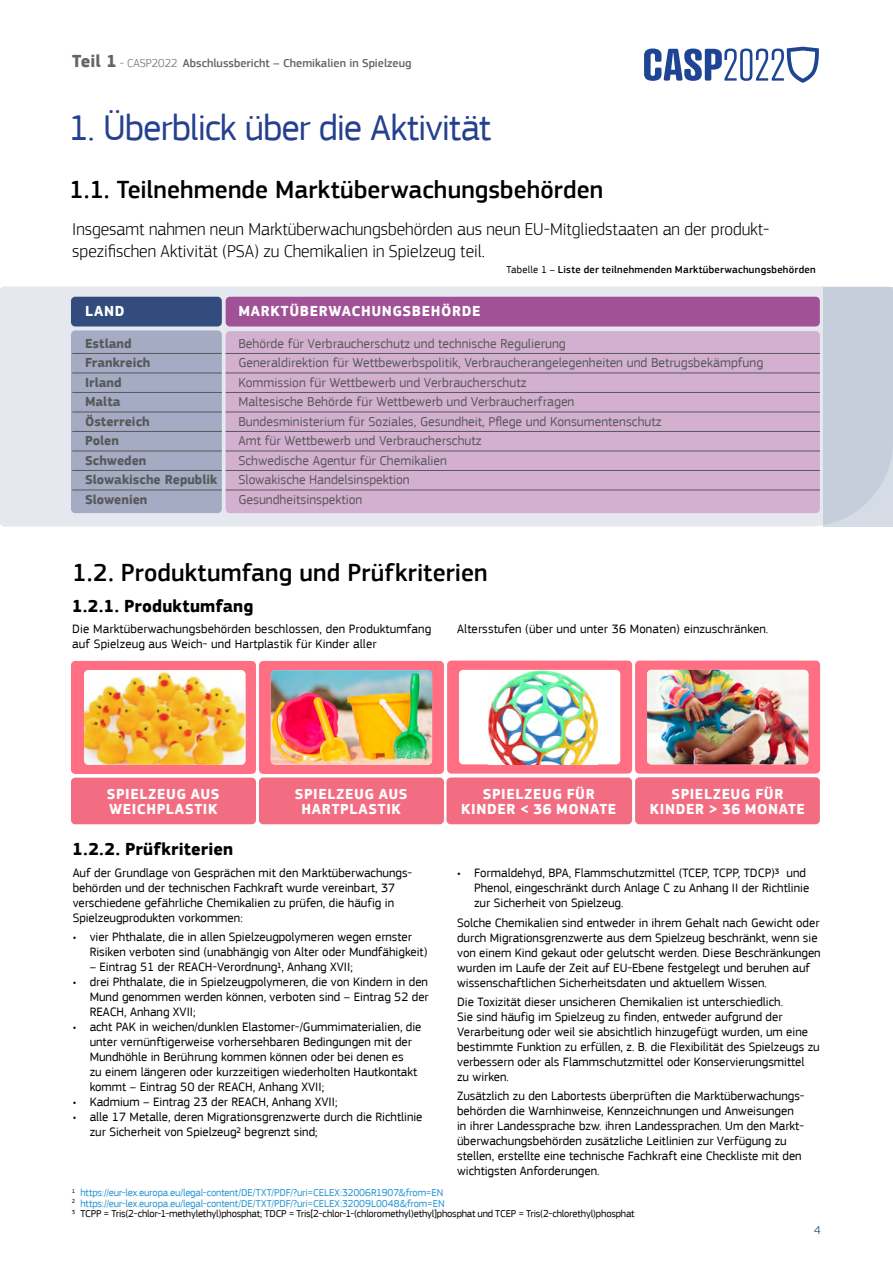
<style>
.page{position:relative;width:893px;height:1263px;background:#fff}
.page>*{position:absolute;margin:0;border:0;box-sizing:border-box;transform-origin:0 0}
.t1{font:37.5px "EC Square Sans Pro";letter-spacing:-.03em;color:#25408f}
.t2{font:500 25.5px "EC Square Sans Pro";letter-spacing:.005em;color:#000}
.t3{font:300 18px/22.5px "EC Square Sans Pro";color:#000}
.t4{font:700 18px "EC Square Sans Pro";letter-spacing:.01em;color:#000}
.t5{font:700 15px/15px "EC Square Sans Pro";letter-spacing:.045em;color:#fff;text-align:center}
.t6{font:13.5px/19.5px "EC Square Sans Pro";color:#58595b}
.t7{font:700 13.5px/19.5px "EC Square Sans Pro";color:#58595b}
.t8{font:12.75px/15px "EC Square Sans Pro";color:#000}
.t9{font:500 12px "EC Square Sans Pro";color:#636466}
.t10{font:300 12px "EC Square Sans Pro";color:#02405d}
.t11{font:10.5px/10.5px "EC Square Sans Pro";letter-spacing:-.015em;color:#2194d2}
.t12{font:500 10.5px "EC Square Sans Pro";letter-spacing:.025em;color:#000}
.s1{font-weight:700;font-size:18px}
.s2{font-weight:300}
.s3{font-weight:400}
.s4{color:#000}
</style>
<div class="page">
<svg style="left:0;top:286px;width:890px;height:240px;background:#e4e5ed"></svg>
<div style="left:71px;top:330px;width:151px;height:183px;background:#a4abc2;border-radius:4px"></div>
<div style="left:71px;top:297px;width:151px;height:29px;background:#314c7d;border-radius:4px"></div>
<div style="left:226px;top:297px;width:594px;height:29px;background:#a15297;border-radius:4px"></div>
<div style="left:226px;top:331px;width:594px;height:182px;background:#d4b0d0;border-radius:4px"></div>
<hr style="left:72px;top:353px;width:150px;height:1px;background:#58595b">
<hr style="left:72px;top:373px;width:150px;height:1px;background:#58595b">
<hr style="left:72px;top:392px;width:150px;height:1px;background:#58595b">
<hr style="left:72px;top:412px;width:150px;height:1px;background:#58595b">
<hr style="left:72px;top:431px;width:150px;height:1px;background:#58595b">
<hr style="left:72px;top:451px;width:150px;height:1px;background:#58595b">
<hr style="left:72px;top:470px;width:150px;height:1px;background:#58595b">
<hr style="left:72px;top:490px;width:150px;height:1px;background:#58595b">
<hr style="left:226px;top:353px;width:594px;height:1px;background:#58595b">
<hr style="left:226px;top:373px;width:594px;height:1px;background:#58595b">
<hr style="left:226px;top:392px;width:594px;height:1px;background:#58595b">
<hr style="left:226px;top:412px;width:594px;height:1px;background:#58595b">
<hr style="left:226px;top:431px;width:594px;height:1px;background:#58595b">
<hr style="left:226px;top:451px;width:594px;height:1px;background:#58595b">
<hr style="left:226px;top:470px;width:594px;height:1px;background:#58595b">
<hr style="left:226px;top:490px;width:594px;height:1px;background:#58595b">
<div style="left:71px;top:778px;width:185px;height:46px;background:#f26d82;border-radius:4px"></div>
<div style="left:259px;top:777px;width:185px;height:47px;background:#f26d82;border-radius:4px"></div>
<div style="left:446px;top:777px;width:186px;height:47px;background:#f26d82;border-radius:4px"></div>
<div style="left:635px;top:777px;width:185px;height:47px;background:#f26d82;border-radius:4px"></div>
<div style="left:635px;top:661px;width:185px;height:113px;background:#ff6e82;border-radius:4px"></div>
<img style="left:647px;top:670px;width:161px;height:94px">
<div style="left:71px;top:661px;width:185px;height:113px;background:#ff6e82;border-radius:4px"></div>
<div style="left:259px;top:661px;width:185px;height:113px;background:#ff6e82;border-radius:4px"></div>
<img style="left:271px;top:670px;width:161px;height:95px">
<img style="left:84px;top:670px;width:161px;height:95px">
<div style="left:447px;top:661px;width:185px;height:113px;background:#ff6e82;border-radius:4px"></div>
<div style="left:459px;top:670px;width:161px;height:94px;background:#fff;border-radius:4px"></div>
<img style="left:488px;top:670px;width:109px;height:94px">
<div style="left:823px;top:287px;width:70px;height:239px;background:linear-gradient(to right,#c5cddc,#c9d1de)"></div>
<svg style="left:644px;top:47px;width:175px;height:36px"></svg>
<p class="t9" style="left:72px;top:56px;width:341px"><span class="s1">Teil 1</span> <span class="s2">- CASP2022</span> Abschlussbericht – Chemikalien in Spielzeug</p>
<h1 class="t1" style="left:68px;top:105px;width:424px">1. Überblick über die Aktivität</h1>
<h2 class="t2" style="left:69px;top:175px;width:535px">1.1. Teilnehmende Marktüberwachungsbehörden</h2>
<h3 class="t3" style="left:72px;top:217px;width:699px">Insgesamt nahmen neun Marktüberwachungsbehörden aus neun EU-Mitgliedstaaten an der produkt&shy;spezifischen Aktivität (PSA) zu Chemikalien in Spielzeug teil.</h3>
<p class="t12" style="left:506px;top:264px;width:311px"><span class="s3">Tabelle 1 –</span> Liste der teilnehmenden Marktüberwachungsbehörden</p>
<p class="t5" style="left:85px;top:304px;width:41px">LAND</p>
<p class="t5" style="left:239px;top:304px;width:244px">MARKTÜBERWACHUNGSBEHÖRDE</p>
<p class="t7" style="left:85px;top:334px;width:134px">Estland<br>Frankreich<br>Irland<br>Malta<br>Österreich<br>Polen<br>Schweden<br>Slowakische Republik<br>Slowenien</p>
<p class="t6" style="left:238px;top:334px;width:526px">Behörde für Verbraucherschutz und technische Regulierung<br>Generaldirektion für Wettbewerbspolitik, Verbraucherangelegenheiten und Betrugsbekämpfung Kommission für Wettbewerb und Verbraucherschutz<br>Maltesische Behörde für Wettbewerb und Verbraucherfragen<br>Bundesministerium für Soziales, Gesundheit, Pflege und Konsumentenschutz<br>Amt für Wettbewerb und Verbraucherschutz<br>Schwedische Agentur für Chemikalien<br>Slowakische Handelsinspektion<br>Gesundheitsinspektion</p>
<h2 class="t2" style="left:72px;top:557px;width:417px">1.2. Produktumfang und Prüfkriterien</h2>
<h3 class="t4" style="left:72px;top:595px;width:183px">1.2.1. Produktumfang</h3>
<p class="t8" style="left:72px;top:622px;width:361px">Die Marktüberwachungsbehörden beschlossen, den Produktumfang auf Spielzeug aus Weich- und Hartplastik für Kinder aller</p>
<p class="t8" style="left:457px;top:622px;width:313px">Altersstufen (über und unter 36 Monaten) einzuschränken.</p>
<p class="t5" style="left:107px;top:787px;width:114px;text-align:left">SPIELZEUG AUS<br>WEICHPLASTIK</p>
<p class="t5" style="left:295px;top:787px;width:114px">SPIELZEUG AUS<br>HARTPLASTIK</p>
<p class="t5" style="left:461px;top:787px;width:157px">SPIELZEUG FÜR<br>KINDER &lt; 36 MONATE</p>
<p class="t5" style="left:650px;top:787px;width:157px">SPIELZEUG FÜR<br>KINDER &gt; 36 MONATE</p>
<h3 class="t4" style="left:72px;top:838px;width:162px">1.2.2. Prüfkriterien</h3>
<p class="t8" style="left:73px;top:865px;width:341px">Auf der Grundlage von Gesprächen mit den Marktüberwachungs&shy;behörden und der technischen Fachkraft wurde vereinbart, 37 verschiedene gefährliche Chemikalien zu prüfen, die häufig in Spielzeugprodukten vorkommen:</p>
<p class="t8" style="left:90px;top:930px;width:339px;text-indent:-17px">• vier Phthalate, die in allen Spielzeugpolymeren wegen ernster<br>Risiken verboten sind (unabhängig von Alter oder Mundfähigkeit)</p>
<p class="t8" style="left:90px;top:960px;width:265px">– Eintrag 51 der REACH-Verordnung1, Anhang XVII;</p>
<p class="t8" style="left:90px;top:975px;width:341px;text-align:justify;text-indent:-17px">• drei Phthalate, die in Spielzeugpolymeren, die von Kindern in den Mund genommen werden können, verboten sind – Eintrag 52 der REACH, Anhang XVII;</p>
<p class="t8" style="left:90px;top:1020px;width:333px;text-indent:-17px">• acht PAK in weichen/dunklen Elastomer-/Gummimaterialien, die unter vernünftigerweise vorhersehbaren Bedingungen mit der Mundhöhle in Berührung kommen können oder bei denen es<br>zu einem längeren oder kurzzeitigen wiederholten Hautkontakt kommt – Eintrag 50 der REACH, Anhang XVII;</p>
<p class="t8" style="left:73px;top:1095px;width:266px">• Kadmium – Eintrag 23 der REACH, Anhang XVII;</p>
<p class="t8" style="left:90px;top:1110px;width:334px;text-indent:-17px">• alle 17 Metalle, deren Migrationsgrenzwerte durch die Richtlinie zur Sicherheit von Spielzeug2 begrenzt sind;</p>
<p class="t8" style="left:474px;top:866px;width:337px;text-indent:-17px">• Formaldehyd, BPA, Flammschutzmittel (TCEP, TCPP, TDCP)3 und<br>Phenol, eingeschränkt durch Anlage C zu Anhang II der Richtlinie zur Sicherheit von Spielzeug.</p>
<p class="t8" style="left:457px;top:915px;width:365px">Solche Chemikalien sind entweder in ihrem Gehalt nach Gewicht oder durch Migrationsgrenzwerte aus dem Spielzeug beschränkt, wenn sie von einem Kind gekaut oder gelutscht werden. Diese Beschränkungen wurden im Laufe der Zeit auf EU-Ebene festgelegt und beruhen auf wissenschaftlichen Sicherheitsdaten und aktuellem Wissen.</p>
<p class="t8" style="left:457px;top:994px;width:364px">Die Toxizität dieser unsicheren Chemikalien ist unterschiedlich.<br>Sie sind häufig im Spielzeug zu finden, entweder aufgrund der Verarbeitung oder weil sie absichtlich hinzugefügt wurden, um eine bestimmte Funktion zu erfüllen, z. B. die Flexibilität des Spielzeugs zu verbessern oder als Flammschutzmittel oder Konservierungsmittel zu wirken.</p>
<p class="t8" style="left:457px;top:1088px;width:349px">Zusätzlich zu den Labortests überprüften die Marktüberwachungs&shy;behörden die Warnhinweise, Kennzeichnungen und Anweisungen in ihrer Landessprache bzw. ihren Landessprachen. Um den Markt&shy;überwachungsbehörden zusätzliche Leitlinien zur Verfügung zu stellen, erstellte eine technische Fachkraft eine Checkliste mit den wichtigsten Anforderungen.</p>
<p class="t11" style="left:72px;top:1187px;width:564px"><sup>1</sup> https://eur-lex.europa.eu/legal-content/DE/TXT/PDF/?uri=CELEX:32006R1907&amp;from=EN<br><sup>2</sup> https://eur-lex.europa.eu/legal-content/DE/TXT/PDF/?uri=CELEX:32009L0048&amp;from=EN<br><sup>3</sup> <span class="s4">TCPP = Tris(2-chlor-1-methylethyl)phosphat; TDCP = Tris[2-chlor-1-(chloromethyl)ethyl]phosphat und TCEP = Tris(2-chlorethyl)phosphat</span></p>
<p class="t10" style="left:814px;top:1223px;width:8px">4</p>
</div>
